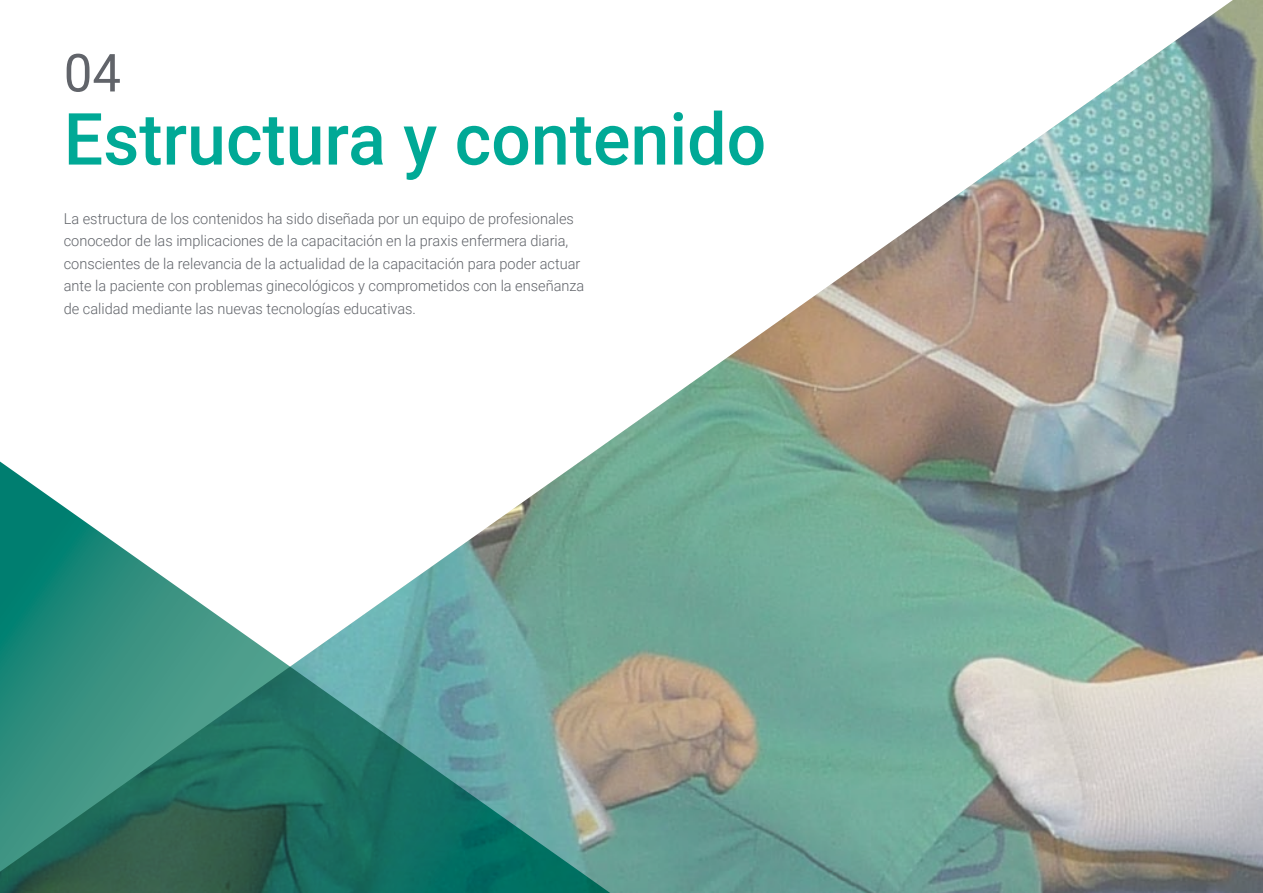
<style>
.page{position:relative;width:1263px;height:893px;background:#fff}
.page>*{position:absolute;margin:0;border:0;box-sizing:border-box;transform-origin:0 0}
.t1{font:500 72px "Roboto";color:#00a996}
.t2{font:52.5px "Roboto";color:#61646a}
.t3{font:300 15px/22.5px "Roboto";color:#61646a}
</style>
<div class="page">
<img style="left:602px;top:0;width:661px;height:893px">
<svg style="left:0;top:446px;width:640px;height:447px"></svg>
<h2 class="t2" style="left:64px;top:36px;width:59px">04</h2>
<h1 class="t1" style="left:64px;top:89px;width:704px">Estructura y contenido</h1>
<p class="t3" style="left:64px;top:207px;width:522px">La estructura de los contenidos ha sido diseñada por un equipo de profesionales conocedor de las implicaciones de la capacitación en la praxis enfermera diaria, conscientes de la relevancia de la actualidad de la capacitación para poder actuar ante la paciente con problemas ginecológicos y comprometidos con la enseñanza de calidad mediante las nuevas tecnologías educativas.</p>
</div>
